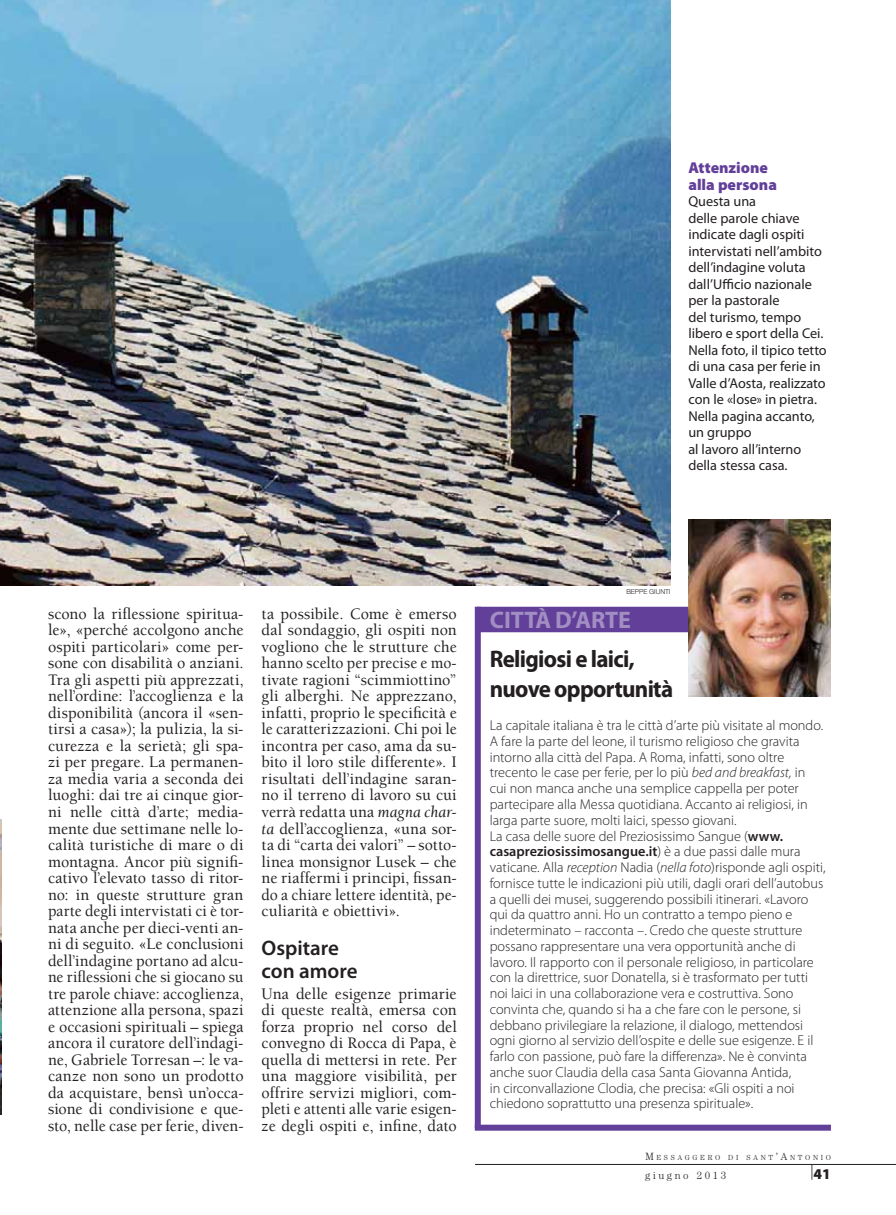
<style>
.page{position:relative;width:896px;height:1215px;background:#fff}
.page>*{position:absolute;margin:0;border:0;box-sizing:border-box;transform-origin:0 0}
.t1{font:700 24px/30px "Myriad Pro";letter-spacing:-.03em;color:#231f20;scale:.96 1}
.t2{font:700 24px "Myriad Pro";letter-spacing:-.005em;color:#a18ec3}
.t3{font:600 21px/22.5px "Myriad Pro";color:#231f20}
.t4{font:500 16.5px/16.5px "Berkeley Std";letter-spacing:.005em;color:#231f20;text-align:justify}
.t5{font:900 15.75px/16.5px "Myriad Pro";color:#623f99}
.t6{font:900 15px "Myriad Pro";color:#231f20;scale:.4 1}
.t7{font:300 14.25px/15.8px "Myriad Pro";color:#231f20}
.t8{font:14.25px/16.5px "Myriad Pro";color:#231f20}
.t9{font:300 10.5px "Century Std";letter-spacing:.25em;color:#231f20}
.t10{font:300 7.35px "Century Std";letter-spacing:.355em;color:#231f20}
.t11{font:300 6.75px "Helvetica Neue LT Std";color:#231f20}
.s1{font-stretch:condensed}
.s2{font-weight:400;font-style:italic}
.s3{font-style:italic}
.s4{font-weight:600}
.s5{font-size:10.5px}
</style>
<div class="page">
<hr style="left:475px;top:1163px;width:420px;height:1px;background:#231f20">
<div style="left:477px;top:606px;width:211px;height:26px;background:#623f99"></div>
<div style="left:474px;top:606px;width:6px;height:521px;background:#623f99"></div>
<div style="left:474px;top:1124px;width:356px;height:6px;background:#623f99"></div>
<img style="left:0;top:0;width:670px;height:586px">
<img style="left:0;top:819px;width:1px;height:295px">
<img style="left:688px;top:520px;width:142px;height:176px">
<p class="t5" style="left:688px;top:161px;width:90px">Attenzione alla persona</p>
<p class="t8" style="left:688px;top:194px;width:140px">Questa una<br>delle parole chiave indicate dagli ospiti intervistati nell’ambito dell’indagine voluta dall’Ufficio nazionale per la pastorale<br>del turismo, tempo libero e sport della Cei.<br>Nella foto, il tipico tetto di una casa per ferie in<br>Valle d’Aosta, realizzato con le «lose<span class="s1">»</span> in pietra.<br>Nella pagina accanto, un gruppo<br>al lavoro all’interno della stessa casa.</p>
<p class="t4" style="left:48px;top:606px;width:197px">scono la riflessione spiritua&shy;le», «perché accolgono anche ospiti particolari» come per&shy;sone con disabilità o anziani.<br>Tra gli aspetti più apprezzati, nell’ordine: l’accoglienza e la disponibilità (ancora il «sen&shy;tirsi a casa»); la pulizia, la si&shy;curezza e la serietà; gli spa&shy;zi per pregare. La permanen&shy;za media varia a seconda dei luoghi: dai tre ai cinque gior&shy;ni nelle città d’arte; media&shy;mente due settimane nelle lo&shy;calità turistiche di mare o di montagna. Ancor più signifi&shy;cativo l’elevato tasso di ritor&shy;no: in queste strutture gran parte degli intervistati ci è tor&shy;nata anche per dieci-venti an&shy;ni di seguito. «Le conclusioni dell’indagine portano ad alcu&shy;ne riflessioni che si giocano su tre parole chiave: accoglienza, attenzione alla persona, spazi e occasioni spirituali – spiega ancora il curatore dell’indagi&shy;ne, Gabriele Torresan –: le va&shy;canze non sono un prodotto da acquistare, bensì un’occa&shy;sione di condivisione e que&shy;sto, nelle case per ferie, diven-</p>
<p class="t4" style="left:261px;top:606px;width:197px">ta possibile. Come è emerso dal sondaggio, gli ospiti non vogliono che le strutture che hanno scelto per precise e mo&shy;tivate ragioni “scimmiottino” gli alberghi. Ne apprezzano, infatti, proprio le specificità e le caratterizzazioni. Chi poi le incontra per caso, ama da su&shy;bito il loro stile differente». I risultati dell’indagine saran&shy;no il terreno di lavoro su cui verrà redatta una <span class="s2">magna char&shy;ta</span> dell’accoglienza, «una sor&shy;ta di “carta dei valori” – sotto&shy;linea monsignor Lusek – che ne riaf fermi i principi, fissan&shy;do a chiare lettere identità, pe&shy;culiarità e obiettivi».</p>
<p class="t3" style="left:261px;top:938px;width:97px">Ospitare con amore</p>
<p class="t4" style="left:261px;top:986px;width:197px">Una delle esigenze primarie di queste realtà, emersa con forza proprio nel corso del convegno di Rocca di Papa, è quella di mettersi in rete. Per una maggiore visibilità, per offrire servizi migliori, com&shy;pleti e attenti alle varie esigen&shy;ze degli ospiti e, infine, dato</p>
<p class="t11" style="left:626px;top:587px;width:46px">BEPPE GIUNTI</p>
<h1 class="t2" style="left:490px;top:610px;width:143px">CITTÀ D’ARTE</h1>
<h1 class="t1" style="left:489px;top:646px;width:193px">Religiosi e laici, nuove opportunità</h1>
<p class="t7" style="left:489px;top:719px;width:337px">La capitale italiana è tra le città d’arte più visitate al mondo.<br>A fare la parte del leone, il turismo religioso che gravita intorno alla città del Papa. A Roma, infatti, sono oltre trecento le case per ferie, per lo più <span class="s3">bed and breakfast,</span> in cui non manca anche una semplice cappella per poter partecipare alla Messa quotidiana. Accanto ai religiosi, in larga parte suore, molti laici, spesso giovani.<br>La casa delle suore del Preziosissimo Sangue (<span class="s4">www. casapreziosissimosangue.it</span>) è a due passi dalle mura vaticane. Alla <span class="s3">reception</span> Nadia (<span class="s3">nella foto</span>)risponde agli ospiti, fornisce tutte le indicazioni più utili, dagli orari dell’autobus a quelli dei musei, suggerendo possibili itinerari. «Lavoro qui da quattro anni. Ho un contratto a tempo pieno e indeterminato – racconta –. Credo che queste strutture possano rappresentare una vera opportunità anche di lavoro. Il rapporto con il personale religioso, in particolare con la direttrice, suor Donatella, si è trasformato per tutti noi laici in una collaborazione vera e costruttiva. Sono convinta che, quando si ha a che fare con le persone, si debbano privilegiare la relazione, il dialogo, mettendosi ogni giorno al servizio dell’ospite e delle sue esigenze. E il farlo con passione, può fare la differenza». Ne è convinta anche suor Claudia della casa Santa Giovanna Antida,<br>in circonvallazione Clodia, che precisa: «Gli ospiti a noi chiedono soprattutto una presenza spirituale».</p>
<p class="t10" style="left:645px;top:1152px;width:187px"><span class="s5">M</span>ESSAGGERO DI SANT<span class="s5">’A</span>NTONIO</p>
<p class="t9" style="left:645px;top:1171px;width:83px">giugno 2013</p>
<p class="t6" style="left:810px;top:1168px;width:51px">| 41</p>
</div>
